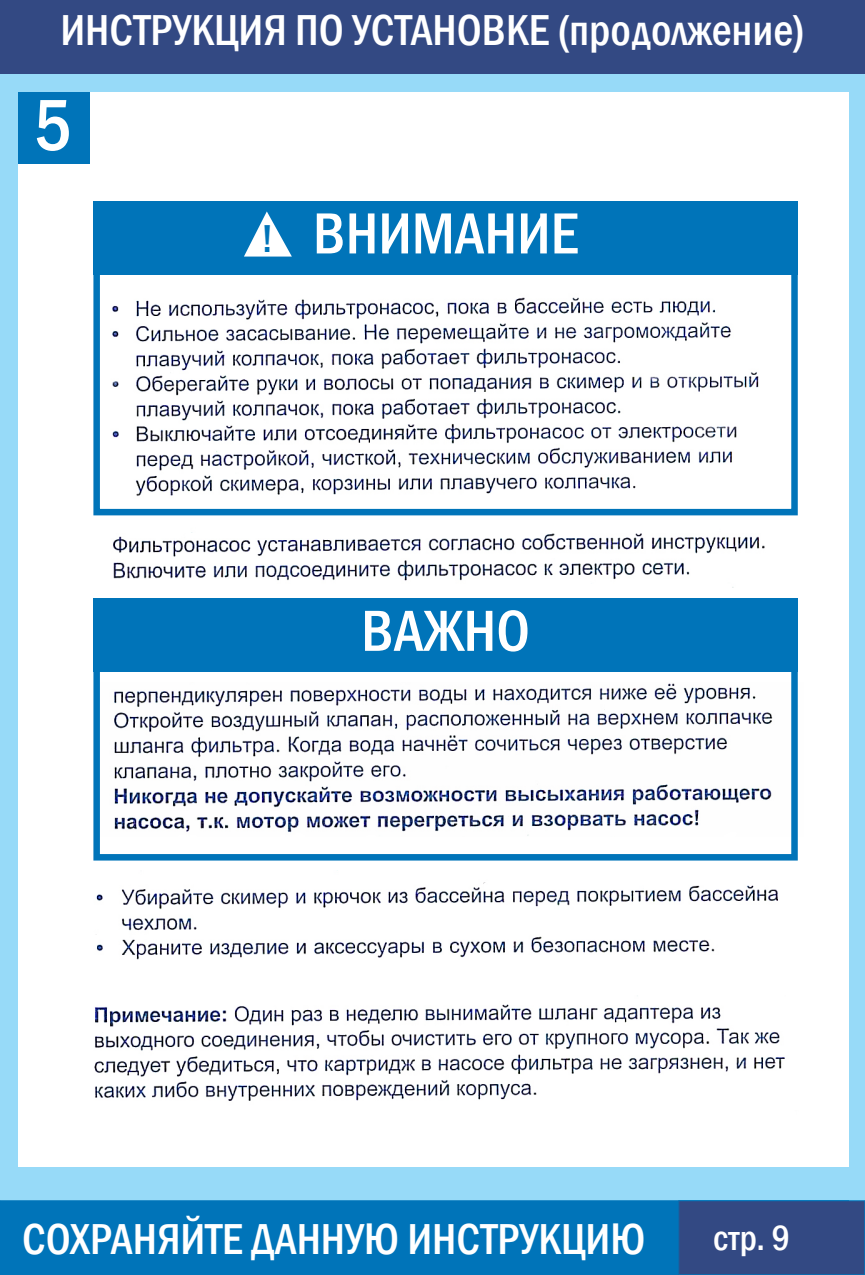
<style>
.page{position:relative;width:865px;height:1275px;background:#fff}
.page>*{position:absolute;margin:0;border:0;box-sizing:border-box;transform-origin:0 0}
.t1{font:500 condensed 75px "Franklin Gothic";color:#fff}
.t2{font:500 condensed 60px "Franklin Gothic";color:#fff}
.t3{font:500 condensed 44.5px "Franklin Gothic";color:#fff}
.t4{font:500 condensed 40px "Franklin Gothic";color:#0074b9}
.t5{font:500 condensed 36px "Franklin Gothic";color:#fff}
</style>
<div class="page">
<div style="left:0;top:76px;width:18px;height:1199px;background:#97daf8"></div>
<div style="left:0;top:1168px;width:865px;height:107px;background:#97daf8"></div>
<div style="left:0;top:1201px;width:865px;height:74px;background:#0074b9"></div>
<div style="left:0;top:1200px;width:865px;height:75px;border:1px solid #0074b9"></div>
<div style="left:849px;top:76px;width:16px;height:1199px;background:#97daf8"></div>
<div style="left:679px;top:1201px;width:186px;height:74px;background:#334983"></div>
<div style="left:678px;top:1200px;width:187px;height:75px;border:1px solid #0074b9"></div>
<div style="left:0;top:0;width:865px;height:75px;background:#334983"></div>
<div style="left:0;top:75px;width:865px;height:17px;background:#97daf8"></div>
<div style="left:18px;top:92px;width:72px;height:72px;background:#0074b9"></div>
<img style="left:112px;top:297px;width:647px;height:199px">
<div style="left:93px;top:201px;width:705px;height:74px;background:#0074b9"></div>
<svg style="left:244px;top:211px;width:48px;height:46px"></svg>
<div style="left:93px;top:266px;width:705px;height:249px;border:6px solid #0074b9"></div>
<img style="left:113px;top:532px;width:652px;height:56px">
<img style="left:94px;top:882px;width:691px;height:219px">
<div style="left:93px;top:598px;width:705px;height:74px;background:#0074b9"></div>
<img style="left:114px;top:683px;width:659px;height:153px">
<div style="left:93px;top:660px;width:705px;height:201px;border:6px solid #0074b9"></div>
<p class="t3" style="left:60px;top:1px;width:746px">ИНСТРУКЦИЯ ПО УСТАНОВКЕ (продолжение)</p>
<p class="t1" style="left:34px;top:76px;width:40px">5</p>
<p class="t4" style="left:261px;top:213px;width:15px">!</p>
<p class="t2" style="left:313px;top:194px;width:267px">ВНИМАНИЕ</p>
<p class="t2" style="left:361px;top:592px;width:170px">ВАЖНО</p>
<p class="t3" style="left:22px;top:1210px;width:625px">СОХРАНЯЙТЕ ДАННУЮ ИНСТРУКЦИЮ</p>
<p class="t5" style="left:713px;top:1214px;width:79px">стр. 9</p>
</div>
